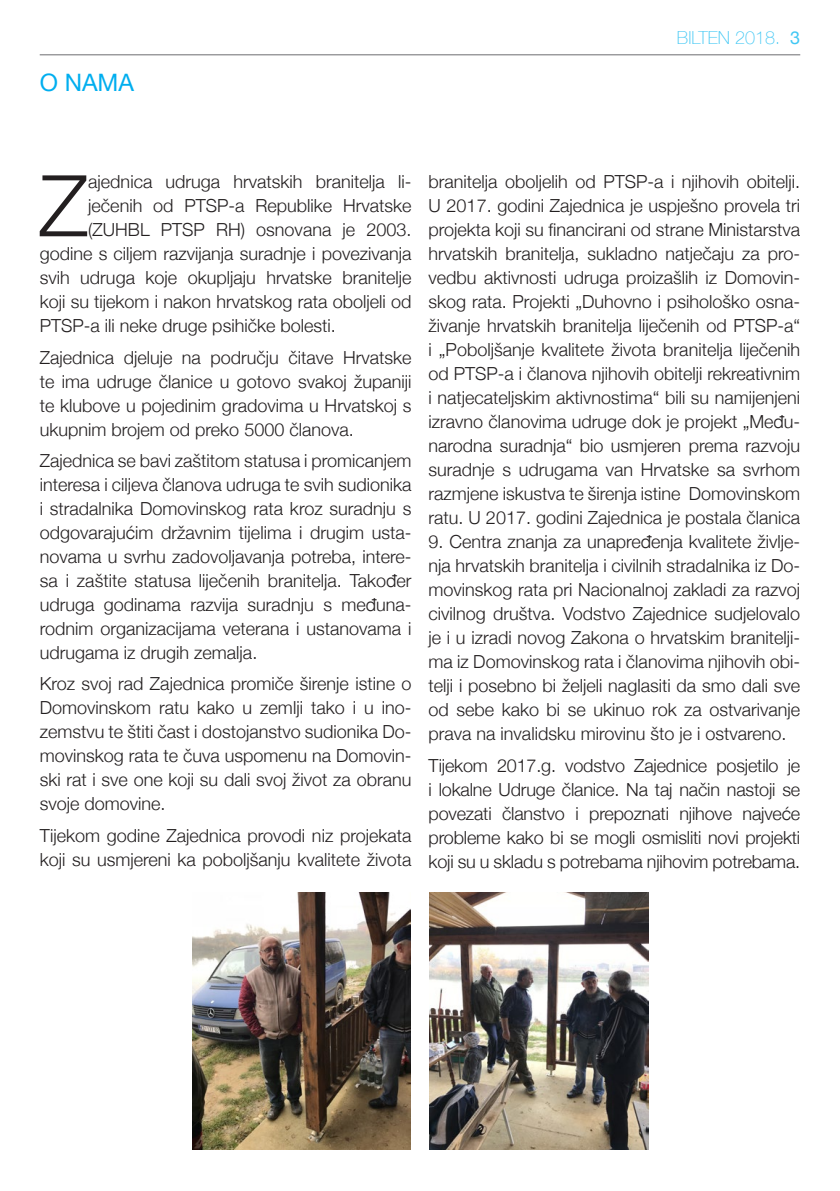
<style>
.page{position:relative;width:840px;height:1191px;background:#fff}
.page>*{position:absolute;margin:0;border:0;box-sizing:border-box;transform-origin:0 0}
.t1{font:300 85.2px "Helvetica Neue";color:#231f20}
.t2{font:24px "Helvetica Neue";color:#00aeef}
.t3{font:300 18px/24px "Helvetica Neue";color:#231f20;text-align:justify}
.t4{font:100 18px "Helvetica Neue";color:#40c7f4}
.s1{font-weight:400}
</style>
<div class="page">
<hr style="left:40px;top:54px;width:759px;height:1px;background:#6c6d70">
<img style="left:192px;top:892px;width:218px;height:257px">
<img style="left:429px;top:892px;width:218px;height:257px">
<h2 class="t2" style="left:40px;top:65px;width:96px">O NAMA</h2>
<p class="t4" style="left:676px;top:24px;width:125px">BILTEN 2018. <span class="s1">3</span></p>
<h1 class="t1" style="left:39px;top:137px;width:50px">Z</h1>
<p class="t3" style="left:88px;top:168px;width:324px">ajednica udruga hrvatskih branitelja li-</p>
<p class="t3" style="left:88px;top:192px;width:324px">ječenih od PTSP-a Republike Hrvatske</p>
<p class="t3" style="left:88px;top:216px;width:324px">(ZUHBL PTSP RH) osnovana je 2003.</p>
<p class="t3" style="left:40px;top:240px;width:373px">godine s ciljem razvijanja suradnje i povezivanja</p>
<p class="t3" style="left:40px;top:264px;width:373px">svih udruga koje okupljaju hrvatske branitelje</p>
<p class="t3" style="left:40px;top:288px;width:373px">koji su tijekom i nakon hrvatskog rata oboljeli od</p>
<p class="t3" style="left:40px;top:312px;width:297px">PTSP-a ili neke druge psihičke bolesti.</p>
<p class="t3" style="left:40px;top:344px;width:373px">Zajednica djeluje na području čitave Hrvatske te ima udruge članice u gotovo svakoj županiji te klubove u pojedinim gradovima u Hrvatskoj s ukupnim brojem od preko 5000 članova.</p>
<p class="t3" style="left:40px;top:447px;width:373px">Zajednica se bavi zaštitom statusa i promicanjem interesa i ciljeva članova udruga te svih sudionika i stradalnika Domovinskog rata kroz suradnju s odgovarajućim državnim tijelima i drugim usta&shy;novama u svrhu zadovoljavanja potreba, intere&shy;sa i zaštite statusa liječenih branitelja. Također udruga godinama razvija suradnju s međuna&shy;rodnim organizacijama veterana i ustanovama i udrugama iz drugih zemalja.</p>
<p class="t3" style="left:40px;top:670px;width:373px">Kroz svoj rad Zajednica promiče širenje istine o Domovinskom ratu kako u zemlji tako i u ino&shy;zemstvu te štiti čast i dostojanstvo sudionika Do&shy;movinskog rata te čuva uspomenu na Domovin&shy;ski rat i sve one koji su dali svoj život za obranu svoje domovine.</p>
<p class="t3" style="left:40px;top:822px;width:373px">Tijekom godine Zajednica provodi niz projekata koji su usmjereni ka poboljšanju kvalitete života</p>
<p class="t3" style="left:428px;top:168px;width:373px">branitelja oboljelih od PTSP-a i njihovih obitelji.<br>U 2017. godini Zajednica je uspješno provela tri projekta koji su financirani od strane Ministarstva hrvatskih branitelja, sukladno natječaju za pro&shy;vedbu aktivnosti udruga proizašlih iz Domovin&shy;skog rata. Projekti „Duhovno i psihološko osna&shy;živanje hrvatskih branitelja liječenih od PTSP-a“ i „Poboljšanje kvalitete života branitelja liječenih od PTSP-a i članova njihovih obitelji rekreativnim i natjecateljskim aktivnostima“ bili su namijenjeni izravno članovima udruge dok je projekt „Među&shy;narodna suradnja“ bio usmjeren prema razvoju suradnje s udrugama van Hrvatske sa svrhom razmjene iskustva te širenja istine Domovinskom ratu. U 2017. godini Zajednica je postala članica</p>
<p class="t3" style="left:428px;top:528px;width:373px">9. Centra znanja za unapređenja kvalitete življe&shy;nja hrvatskih branitelja i civilnih stradalnika iz Do&shy;movinskog rata pri Nacionalnoj zakladi za razvoj civilnog društva. Vodstvo Zajednice sudjelovalo je i u izradi novog Zakona o hrvatskim branitelji&shy;ma iz Domovinskog rata i članovima njihovih obi&shy;telji i posebno bi željeli naglasiti da smo dali sve od sebe kako bi se ukinuo rok za ostvarivanje prava na invalidsku mirovinu što je i ostvareno.</p>
<p class="t3" style="left:428px;top:752px;width:373px">Tijekom 2017.g. vodstvo Zajednice posjetilo je i lokalne Udruge članice. Na taj način nastoji se povezati članstvo i prepoznati njihove najveće probleme kako bi se mogli osmisliti novi projekti koji su u skladu s potrebama njihovim potrebama.</p>
</div>
